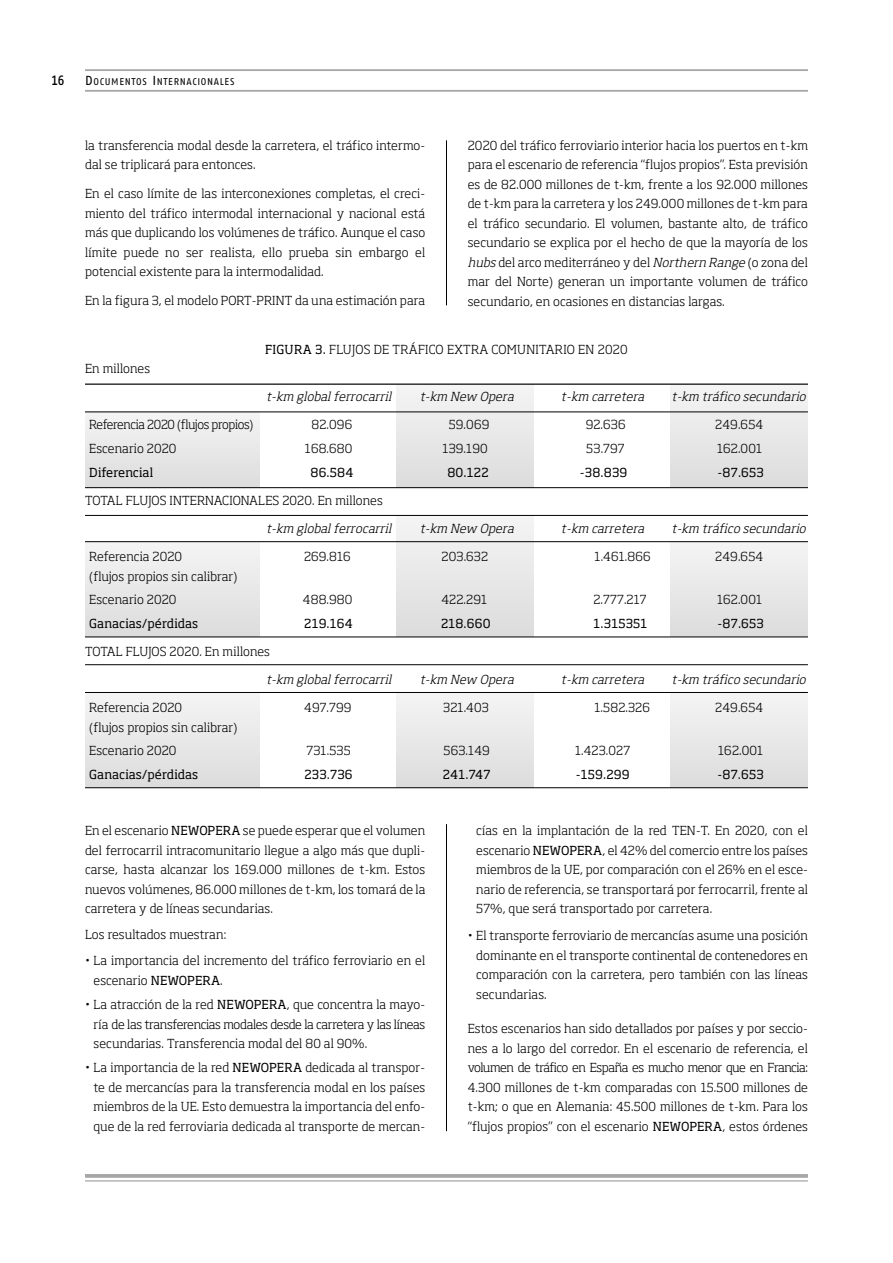
<style>
.page{position:relative;width:893px;height:1263px;background:#fff}
.page>*{position:absolute;margin:0;border:0;box-sizing:border-box;transform-origin:0 0}
.t1{font:500 13.5px "Adif Fago No";color:#000;scale:.85 1}
.t2{font:300 12.3px/19.5px "Soho Std";letter-spacing:.01em;color:#000;text-align:justify}
.t3{font:italic 300 12.3px "Soho Std";color:#000}
.t4{font:12.3px "Soho Std";letter-spacing:.015em;color:#000}
.t5{font:300 12.3px "Soho Std";letter-spacing:-.03em;color:#000}
.t6{font:9.75px "Adif Fago No";letter-spacing:.07em;color:#000}
.s1{font-size:13.05px}
.s2{font-style:italic}
.s3{font-weight:400}
.s4{font-family:"Adif Fago No";font-weight:400;font-size:12.75px}
</style>
<div class="page">
<div style="left:671px;top:384px;width:137px;height:103px;background:#e8e8e8"></div>
<div style="left:671px;top:541px;width:137px;height:96px;background:#e8e8e8"></div>
<div style="left:671px;top:692px;width:137px;height:96px;background:#e8e8e8"></div>
<div style="left:396px;top:384px;width:138px;height:103px;background:#e8e8e8"></div>
<div style="left:396px;top:515px;width:138px;height:122px;background:#e8e8e8"></div>
<div style="left:396px;top:692px;width:138px;height:96px;background:#e8e8e8"></div>
<div style="left:85px;top:412px;width:174px;height:75px;background:#e8e8e8"></div>
<div style="left:85px;top:541px;width:174px;height:96px;background:#e8e8e8"></div>
<div style="left:85px;top:692px;width:174px;height:96px;background:#e8e8e8"></div>
<hr style="left:85px;top:90px;width:723px;height:2px;background:#a6a6a6">
<hr style="left:85px;top:69px;width:723px;height:2px;background:#a6a6a6">
<svg style="left:85px;top:1174px;width:723px;height:4px;background:#ababab"></svg>
<hr style="left:85px;top:1180px;width:723px;height:1px;background:#a6a6a6">
<hr style="left:446px;top:140px;width:1px;height:165px;background:#000">
<hr style="left:446px;top:824px;width:1px;height:307px;background:#000">
<hr style="left:85px;top:383px;width:723px;height:2px;background:#000">
<hr style="left:85px;top:411px;width:723px;height:1px;background:#000">
<hr style="left:85px;top:487px;width:723px;height:1px;background:#000">
<hr style="left:85px;top:515px;width:723px;height:1px;background:#000">
<hr style="left:85px;top:541px;width:723px;height:1px;background:#000">
<hr style="left:85px;top:636px;width:723px;height:1px;background:#000">
<hr style="left:85px;top:664px;width:723px;height:1px;background:#000">
<hr style="left:85px;top:692px;width:723px;height:1px;background:#000">
<hr style="left:85px;top:787px;width:723px;height:1px;background:#000">
<p class="t1" style="left:52px;top:75px;width:17px">16</p>
<p class="t6" style="left:85px;top:78px;width:151px"><span class="s1">D</span>OCUMENTOS <span class="s1">I</span>NTERNACIONALES</p>
<p class="t2" style="left:85px;top:137px;width:342px">la transferencia modal desde la carretera, el tráfico intermo&shy;dal se triplicará para entonces.</p>
<p class="t2" style="left:85px;top:185px;width:342px">En el caso límite de las interconexiones completas, el creci&shy;miento del tráfico intermodal internacional y nacional está más que duplicando los volúmenes de tráfico. Aunque el caso límite puede no ser realista, ello prueba sin embargo el potencial existente para la intermodalidad.</p>
<p class="t2" style="left:85px;top:292px;width:342px">En la figura 3, el modelo PORT-PRINT da una estimación para</p>
<p class="t2" style="left:468px;top:137px;width:342px">2020 del tráfico ferroviario interior hacia los puertos en t-km para el escenario de referencia “flujos propios”. Esta previsión es de 82.000 millones de t-km, frente a los 92.000 millones de t-km para la carretera y los 249.000 millones de t-km para el tráfico secundario. El volumen, bastante alto, de tráfico secundario se explica por el hecho de que la mayoría de los <span class="s2">hubs</span> del arco mediterráneo y del <span class="s2">Northern Range</span>(o zona del mar del Norte) generan un importante volumen de tráfico secundario, en ocasiones en distancias largas.</p>
<p class="t2" style="left:85px;top:360px;width:67px">En millones</p>
<p class="t2" style="left:265px;top:341px;width:364px"><span class="s3">FIGURA 3.</span> FLUJOS DE TRÁFICO EXTRA COMUNITARIO EN 2020</p>
<p class="t3" style="left:266px;top:392px;width:129px">t-km globalferrocarril</p>
<p class="t3" style="left:420px;top:392px;width:98px">t-km New Opera</p>
<p class="t3" style="left:561px;top:392px;width:87px">t-km carretera</p>
<p class="t3" style="left:672px;top:392px;width:138px">t-km tráfico secundario</p>
<p class="t5" style="left:89px;top:420px;width:166px">Referencia 2020 (flujos propios)</p>
<p class="t2" style="left:312px;top:416px;width:42px">82.096</p>
<p class="t2" style="left:449px;top:416px;width:42px">59.069</p>
<p class="t2" style="left:586px;top:416px;width:41px">92.636</p>
<p class="t2" style="left:715px;top:416px;width:49px">249.654</p>
<p class="t2" style="left:89px;top:440px;width:89px">Escenario 2020</p>
<p class="t2" style="left:305px;top:440px;width:49px">168.680</p>
<p class="t2" style="left:443px;top:440px;width:47px">139.190</p>
<p class="t2" style="left:586px;top:440px;width:40px">53.797</p>
<p class="t2" style="left:717px;top:440px;width:47px">162.001</p>
<p class="t4" style="left:89px;top:466px;width:66px">Diferencial</p>
<p class="t4" style="left:311px;top:466px;width:44px">86.584</p>
<p class="t4" style="left:447px;top:466px;width:43px">80.122</p>
<p class="t4" style="left:580px;top:466px;width:49px">-38.839</p>
<p class="t4" style="left:717px;top:466px;width:48px">-87.653</p>
<p class="t2" style="left:85px;top:492px;width:299px">TOTAL FLUJOS INTERNACIONALES 2020. En millones</p>
<p class="t3" style="left:266px;top:523px;width:129px">t-km globalferrocarril</p>
<p class="t3" style="left:420px;top:523px;width:98px">t-km New Opera</p>
<p class="t3" style="left:561px;top:523px;width:87px">t-km carretera</p>
<p class="t3" style="left:672px;top:523px;width:138px">t-km tráfico secundario</p>
<p class="t2" style="left:89px;top:548px;width:94px">Referencia 2020</p>
<p class="t2" style="left:304px;top:548px;width:48px">269.816</p>
<p class="t2" style="left:442px;top:548px;width:48px">203.632</p>
<p class="t2" style="left:594px;top:548px;width:58px">1.461.866</p>
<p class="t2" style="left:715px;top:548px;width:49px">249.654</p>
<p class="t2" style="left:89px;top:565px;width:150px;line-height:23.7px">(flujos propios sin calibrar)<br>Escenario 2020</p>
<p class="t2" style="left:303px;top:591px;width:51px">488.980</p>
<p class="t2" style="left:441px;top:591px;width:47px">422.291</p>
<p class="t2" style="left:593px;top:591px;width:55px">2.777.217</p>
<p class="t2" style="left:717px;top:591px;width:47px">162.001</p>
<p class="t4" style="left:89px;top:617px;width:110px">Ganacias/pérdidas</p>
<p class="t4" style="left:304px;top:617px;width:50px">219.164</p>
<p class="t4" style="left:441px;top:617px;width:51px">218.660</p>
<p class="t4" style="left:594px;top:617px;width:55px">1.315351</p>
<p class="t4" style="left:717px;top:617px;width:48px">-87.653</p>
<p class="t2" style="left:85px;top:643px;width:186px">TOTAL FLUJOS 2020. En millones</p>
<p class="t3" style="left:266px;top:674px;width:129px">t-km globalferrocarril</p>
<p class="t3" style="left:420px;top:674px;width:98px">t-km New Opera</p>
<p class="t3" style="left:561px;top:674px;width:87px">t-km carretera</p>
<p class="t3" style="left:672px;top:674px;width:138px">t-km tráfico secundario</p>
<p class="t2" style="left:89px;top:699px;width:94px">Referencia 2020</p>
<p class="t2" style="left:304px;top:699px;width:49px">497.799</p>
<p class="t2" style="left:443px;top:699px;width:47px">321.403</p>
<p class="t2" style="left:594px;top:699px;width:57px">1.582.326</p>
<p class="t2" style="left:715px;top:699px;width:49px">249.654</p>
<p class="t2" style="left:89px;top:716px;width:150px;line-height:23.7px">(flujos propios sin calibrar)<br>Escenario 2020</p>
<p class="t2" style="left:307px;top:742px;width:46px">731.535</p>
<p class="t2" style="left:444px;top:742px;width:48px">563.149</p>
<p class="t2" style="left:575px;top:742px;width:57px">1.423.027</p>
<p class="t2" style="left:718px;top:742px;width:47px">162.001</p>
<p class="t4" style="left:89px;top:768px;width:110px">Ganacias/pérdidas</p>
<p class="t4" style="left:305px;top:768px;width:50px">233.736</p>
<p class="t4" style="left:443px;top:768px;width:49px">241.747</p>
<p class="t4" style="left:576px;top:768px;width:55px">-159.299</p>
<p class="t4" style="left:717px;top:768px;width:48px">-87.653</p>
<p class="t2" style="left:85px;top:822px;width:342px">En el escenario <span class="s3">NEWOPERA</span> se puede esperar que el volumen del ferrocarril intracomunitario llegue a algo más que dupli&shy;carse, hasta alcanzar los 169.000 millones de t-km. Estos nuevos volúmenes, 86.000 millones de t-km, los tomará de la carretera y de líneas secundarias.</p>
<p class="t2" style="left:85px;top:926px;width:143px">Los resultados muestran:</p>
<p class="t2" style="left:94px;top:952px;width:333px;text-indent:-9px"><span class="s4">•</span> La importancia del incremento del tráfico ferroviario en el escenario <span class="s3">NEWOPERA</span>.</p>
<p class="t2" style="left:94px;top:996px;width:333px;text-indent:-9px"><span class="s4">•</span> La atracción de la red <span class="s3">NEWOPERA</span>, que concentra la mayo&shy;ría de las transferencias modales desde la carretera y las líneas secundarias. Transferencia modal del 80 al 90%.</p>
<p class="t2" style="left:94px;top:1059px;width:333px;text-indent:-9px"><span class="s4">•</span> La importancia de la red <span class="s3">NEWOPERA</span> dedicada al transpor&shy;te de mercancías para la transferencia modal en los países miembros de la UE. Esto demuestra la importancia del enfo&shy;que de la red ferroviaria dedicada al transporte de mercan-</p>
<p class="t2" style="left:476px;top:822px;width:333px">cías en la implantación de la red TEN-T. En 2020, con el escenario <span class="s3">NEWOPERA</span>, el 42% del comercio entre los países miembros de la UE, por comparación con el 26% en el esce&shy;nario de referencia, se transportará por ferrocarril, frente al 57%, que será transportado por carretera.</p>
<p class="t2" style="left:476px;top:927px;width:333px;text-indent:-9px"><span class="s4">•</span> El transporte ferroviario de mercancías asume una posición dominante en el transporte continental de contenedores en comparación con la carretera, pero también con las líneas secundarias.</p>
<p class="t2" style="left:468px;top:1020px;width:342px">Estos escenarios han sido detallados por países y por seccio&shy;nes a lo largo del corredor. En el escenario de referencia, el volumen de tráfico en España es mucho menor que en Francia:<br>4.300 millones de t-km comparadas con 15.500 millones de t-km; o que en Alemania: 45.500 millones de t-km. Para los “flujos propios” con el escenario <span class="s3">NEWOPERA</span>, estos órdenes</p>
</div>
